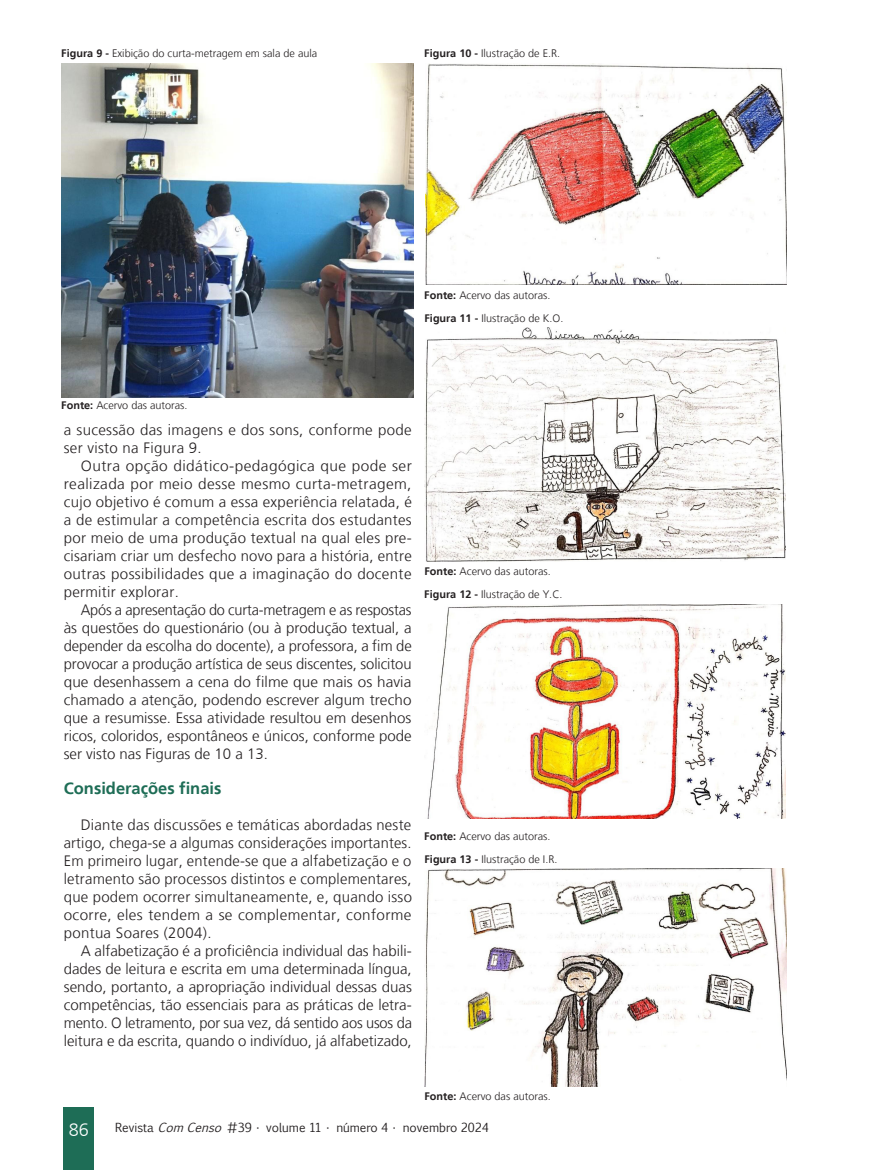
<style>
.page{position:relative;width:893px;height:1170px;background:#fff}
.page>*{position:absolute;margin:0;border:0;box-sizing:border-box;transform-origin:0 0}
.t1{font:300 18px "Frutiger LT";color:#fff}
.Subtítulo_VERDE_ARTI{font:700 16.5px "Frutiger LT";color:#1e6d56}
.Miolo__10{font:300 15px/18px "Frutiger LT";letter-spacing:.02em;color:#231f20;text-align:justify}
.t2{font:12px "Euphemia CAS";color:#231f20}
.Legendas{font:300 10.8px "Frutiger LT";color:#231f20}
.s1{font-weight:700}
.s2{font-style:italic}
</style>
<div class="page">
<div style="left:64px;top:1107px;width:30px;height:62px;background:#1e6d56"></div>
<img style="left:61px;top:63px;width:352px;height:334px">
<img style="left:426px;top:63px;width:361px;height:221px">
<img style="left:425px;top:328px;width:361px;height:233px">
<img style="left:427px;top:604px;width:358px;height:214px">
<img style="left:425px;top:868px;width:362px;height:218px">
<p class="Legendas" style="left:61px;top:47px;width:258px"><span class="s1">Figura 9 -</span> Exibição do curta-metragem em sala de aula</p>
<p class="Legendas" style="left:424px;top:47px;width:137px"><span class="s1">Figura 10 -</span> Ilustração de E.R.</p>
<p class="Legendas" style="left:424px;top:289px;width:128px"><span class="s1">Fonte:</span> Acervo das autoras.</p>
<p class="Legendas" style="left:425px;top:312px;width:140px"><span class="s1">Figura 11 -</span> Ilustração de K.O.</p>
<p class="Legendas" style="left:61px;top:399px;width:128px"><span class="s1">Fonte:</span> Acervo das autoras.</p>
<p class="Miolo__10" style="left:64px;top:420px;width:349px">a sucessão das imagens e dos sons, conforme pode ser visto na Figura 9.</p>
<p class="Miolo__10" style="left:64px;top:456px;width:350px;text-indent:17px">Outra opção didático-pedagógica que pode ser realizada por meio desse mesmo curta-metragem, cujo objetivo é comum a essa experiência relatada, é a de estimular a competência escrita dos estudantes por meio de uma produção textual na qual eles pre&shy;cisariam criar um desfecho novo para a história, entre outras possibilidades que a imaginação do docente permitir explorar.</p>
<p class="Miolo__10" style="left:64px;top:600px;width:349px;text-indent:17px">Após a apresentação do curta-metragem e as respostas às questões do questionário (ou à produção textual, a depender da escolha do docente), a professora, a fim de provocar a produção artística de seus discentes, solicitou que desenhassem a cena do filme que mais os havia chamado a atenção, podendo escrever algum trecho que a resumisse. Essa atividade resultou em desenhos ricos, coloridos, espontâneos e únicos, conforme pode ser visto nas Figuras de 10 a 13.</p>
<p class="Subtítulo_VERDE_ARTI" style="left:64px;top:778px;width:159px">Considerações finais</p>
<p class="Miolo__10" style="left:64px;top:815px;width:350px;text-indent:17px">Diante das discussões e temáticas abordadas neste artigo, chega-se a algumas considerações importantes.<br>Em primeiro lugar, entende-se que a alfabetização e o letramento são processos distintos e complementares, que podem ocorrer simultaneamente, e, quando isso ocorre, eles tendem a se complementar, conforme pontua Soares (2004).</p>
<p class="Miolo__10" style="left:64px;top:941px;width:350px;text-indent:17px">A alfabetização é a proficiência individual das habili&shy;dades de leitura e escrita em uma determinada língua, sendo, portanto, a apropriação individual dessas duas competências, tão essenciais para as práticas de letra&shy;mento. O letramento, por sua vez, dá sentido aos usos da leitura e da escrita, quando o indivíduo, já alfabetizado,</p>
<p class="Legendas" style="left:425px;top:565px;width:128px"><span class="s1">Fonte:</span> Acervo das autoras.</p>
<p class="Legendas" style="left:424px;top:588px;width:140px"><span class="s1">Figura 12 -</span> Ilustração de Y.C.</p>
<p class="Legendas" style="left:424px;top:829px;width:128px"><span class="s1">Fonte:</span> Acervo das autoras.</p>
<p class="Legendas" style="left:425px;top:852px;width:134px"><span class="s1">Figura 13 -</span> Ilustração de I.R.</p>
<p class="Legendas" style="left:425px;top:1089px;width:128px"><span class="s1">Fonte:</span> Acervo das autoras.</p>
<p class="t1" style="left:69px;top:1119px;width:22px">86</p>
<p class="t2" style="left:115px;top:1119px;width:375px">Revista <span class="s2">ComCenso</span> #39 • volume 11 • número 4 • novembro 2024</p>
</div>
